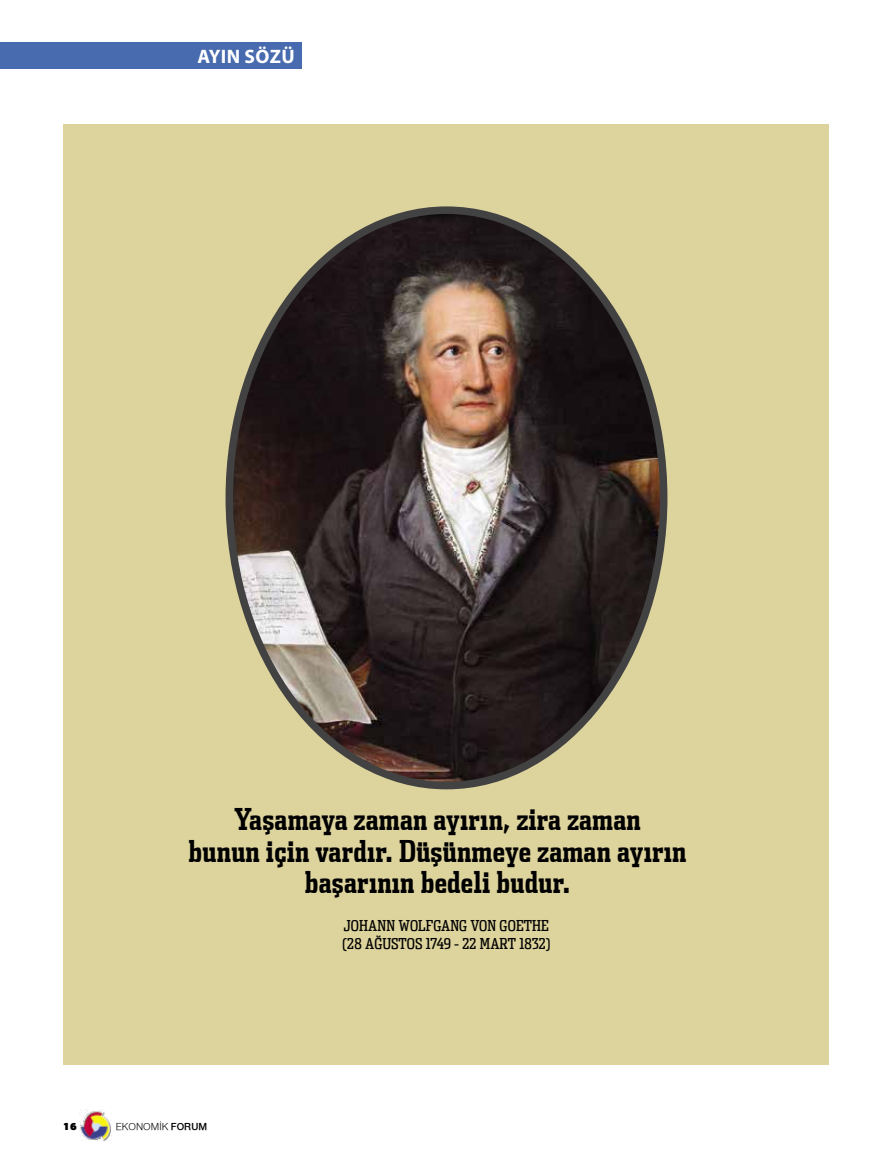
<style>
.page{position:relative;width:893px;height:1170px;background:#fff}
.page>*{position:absolute;margin:0;border:0;box-sizing:border-box;transform-origin:0 0}
.t1{font:700 30px/31.5px "Dispatch Comp";letter-spacing:.01em;color:#000;text-align:center}
.t2{font:700 19.5px "Myriad Pro";letter-spacing:.02em;color:#fff}
.t3{font:15px/18px "Dispatch Comp Reg";letter-spacing:.01em;color:#000}
.t4{font:10.5px "Nimbus Sans Novus";color:#000}
.t5{font:900 10.5px "PF Agora Sans Pro";color:#000}
.s1{font-weight:600}
</style>
<div class="page">
<div style="left:64px;top:124px;width:765px;height:940px;background:#ddd39d"></div>
<div style="left:0;top:43px;width:302px;height:26px;background:#486baf"></div>
<img style="left:80px;top:1109px;width:31px;height:31px">
<img style="left:229px;top:210px;width:435px;height:575px">
<p class="t2" style="left:198px;top:45px;width:99px">AYIN SÖZÜ</p>
<p class="t1" style="left:189px;top:802px;width:499px">Yaşamaya zaman ayırın, zira zaman<br>bunun için vardır. Düşünmeye zaman ayırın başarının bedeli budur.</p>
<p class="t3" style="left:343px;top:915px;width:209px">JOHANN WOLFGANG VON GOETHE (28 AĞUSTOS 1749 - 22 MART 1832)</p>
<p class="t5" style="left:63px;top:1119px;width:15px">16</p>
<p class="t4" style="left:116px;top:1120px;width:93px">EKONOMİK <span class="s1">FORUM</span></p>
</div>
